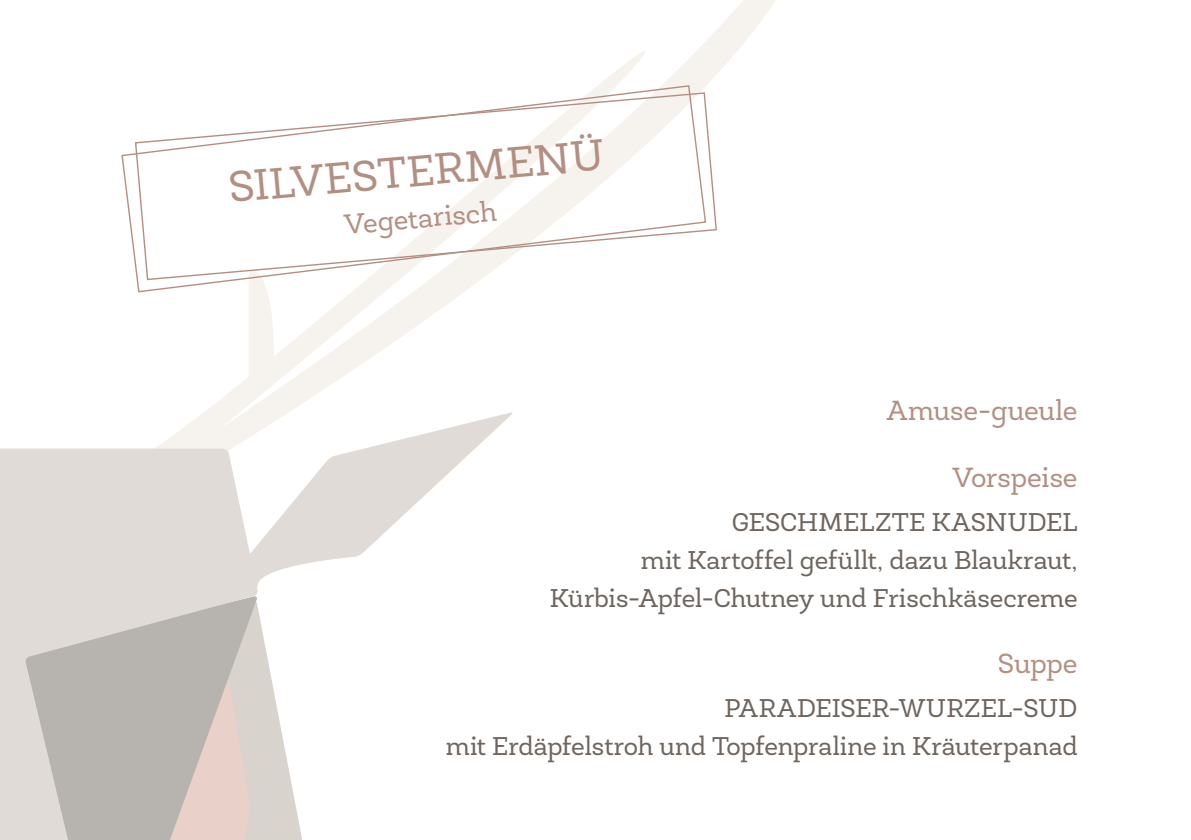
<style>
.page{position:relative;width:1191px;height:840px;background:#fff}
.page>*{position:absolute;margin:0;border:0;box-sizing:border-box;transform-origin:0 0}
.t1{font:44px "Newslab";color:#b38f82}
.t2{font:28px "Newslab";letter-spacing:-.005em;color:#b38f82}
.t3{font:26px/38px "Newslab";color:#6d655e;text-align:right}
</style>
<div class="page">
<svg style="left:258px;top:609px;width:44px;height:230px;fill:#d9d3cd"></svg>
<svg style="left:717px;top:0;width:59px;height:73px"></svg>
<svg style="left:156px;top:30px;width:561px;height:418px"></svg>
<svg style="left:249px;top:293px;width:25px;height:108px;background:#f6f3ee"></svg>
<svg style="left:245px;top:412px;width:268px;height:171px"></svg>
<svg style="left:0;top:448px;width:258px;height:391px;background:#d2ccc8"></svg>
<svg style="left:121px;top:84px;width:586px;height:209px"></svg>
<p class="t1" style="left:227px;top:160px;width:378px;rotate:-5deg">SILVESTERMENÜ</p>
<p class="t2" style="left:343px;top:207px;width:154px;rotate:-5deg">Vegetarisch</p>
<p class="t2" style="left:886px;top:393px;width:192px">Amuse-gueule</p>
<p class="t2" style="left:952px;top:460px;width:126px">Vorspeise</p>
<p class="t3" style="left:550px;top:502px;width:529px">GESCHMELZTE KASNUDEL<br>mit Kartoffel gefüllt, dazu Blaukraut,<br>Kürbis-Apfel-Chutney und Frischkäsecreme</p>
<p class="t2" style="left:998px;top:646px;width:81px">Suppe</p>
<p class="t3" style="left:446px;top:688px;width:633px">PARADEISER-WURZEL-SUD<br>mit Erdäpfelstroh und Topfenpraline in Kräuterpanad</p>
</div>
